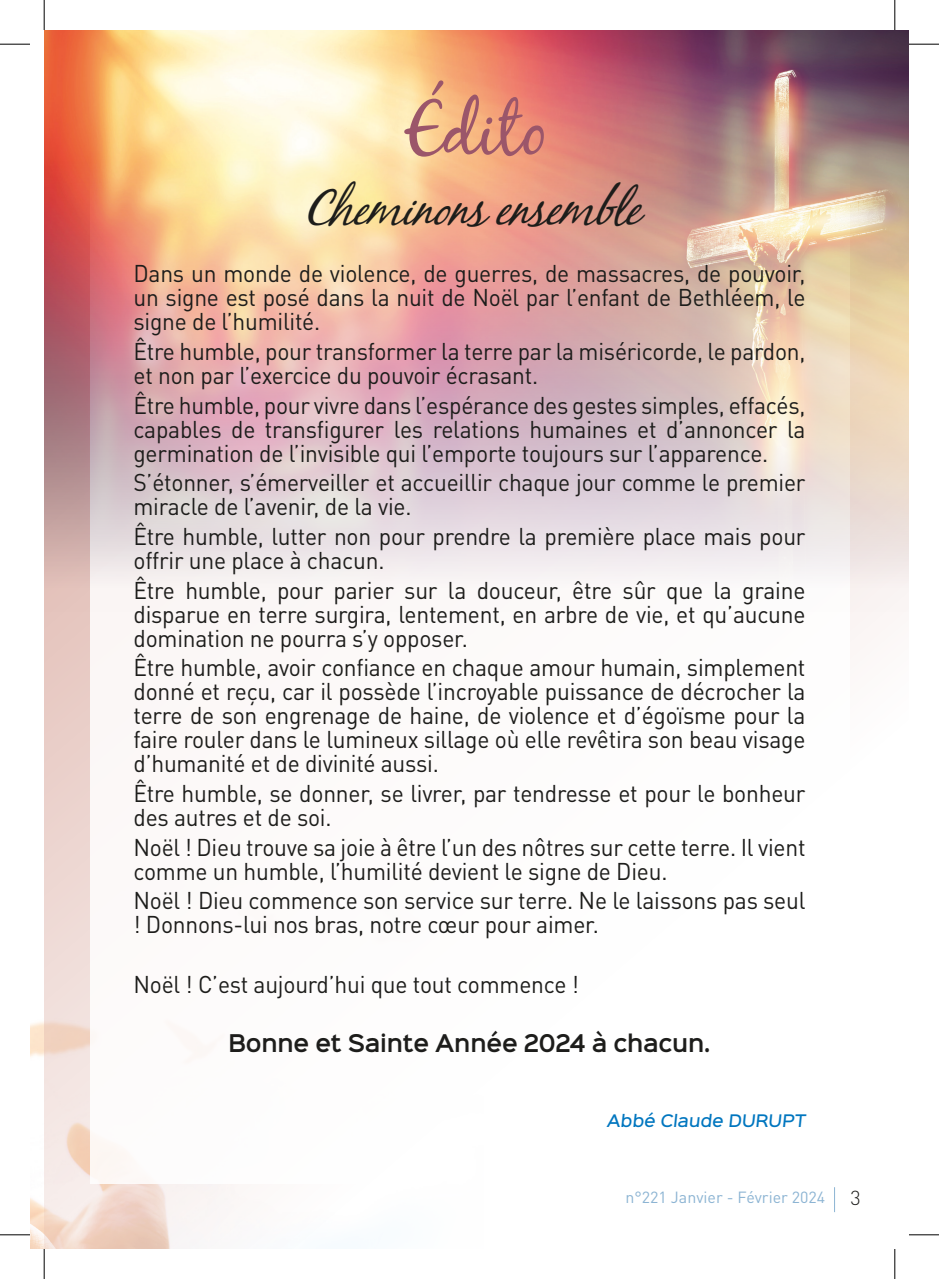
<style>
.page{position:relative;width:939px;height:1279px;background:#fff}
.page>*{position:absolute;margin:0;border:0;box-sizing:border-box;transform-origin:0 0}
.t1{font:73.2px "Black Jack";color:#9b566a}
.Titre_BlackJack{font:italic 48px "Black Jack";color:#1d1d1b;scale:.95 1}
.TXT_COURANT{font:24px/24px "DIN Pro";letter-spacing:-.01em;color:#1d1d1b;scale:.95 1}
.TXT_COURANT-2{font:600 22px "Sinkin Sans 600";letter-spacing:-.01em;color:#1d1d1b;scale:.95 1}
.t2{font:300 20px "DIN Pro";color:#1d1d1b}
.t3{font:16px "DIN Pro";color:#8cb4d3}
.signature{font:500 15.6px "Sinkin Sans 500";color:#0076bf}
</style>
<div class="page">
<img style="left:30px;top:1022px;width:14px;height:227px">
<svg style="left:44px;top:611px;width:862px;height:638px"></svg>
<div style="left:90px;top:30px;width:759px;height:1154px;background:#fff"></div>
<img style="left:44px;top:30px;width:865px;height:581px">
<svg style="left:834px;top:1187px;width:1px;height:25px"></svg>
<hr style="left:0;top:44px;width:30px;height:1px;background:#000">
<hr style="left:909px;top:44px;width:30px;height:1px;background:#000">
<hr style="left:0;top:1234px;width:30px;height:1px;background:#000">
<hr style="left:909px;top:1234px;width:30px;height:1px;background:#000">
<hr style="left:44px;top:0;width:1px;height:30px;background:#000">
<hr style="left:44px;top:1249px;width:1px;height:30px;background:#000">
<hr style="left:894px;top:0;width:1px;height:30px;background:#000">
<hr style="left:894px;top:1249px;width:1px;height:30px;background:#000">
<p class="t1" style="left:405px;top:85px;width:145px">Édito</p>
<p class="Titre_BlackJack" style="left:301px;top:180px;width:385px">Cheminonsensemble</p>
<p class="TXT_COURANT" style="left:133px;top:259px;width:709px;text-align:justify">Dans un monde de violence, de guerres, de massacres, de pouvoir, un signe est posé dans la nuit de Noël par l’enfant de Bethléem, le signe de l’humilité.</p>
<p class="TXT_COURANT" style="left:133px;top:337px;width:709px">Être humble, pour transformer la terre par la miséricorde, le pardon, et non par l’exercice du pouvoir écrasant.</p>
<p class="TXT_COURANT" style="left:133px;top:391px;width:709px;text-align:justify">Être humble, pour vivre dans l’espérance des gestes simples, effacés, capables de transfigurer les relations humaines et d’annoncer la germination de l’invisible qui l’emporte toujours sur l’apparence.</p>
<p class="TXT_COURANT" style="left:133px;top:468px;width:709px">S’étonner, s’émerveiller et accueillir chaque jour comme le premier miracle de l’avenir, de la vie.</p>
<p class="TXT_COURANT" style="left:133px;top:522px;width:709px">Être humble, lutter non pour prendre la première place mais pour offrir une place à chacun.</p>
<p class="TXT_COURANT" style="left:133px;top:576px;width:709px;text-align:justify">Être humble, pour parier sur la douceur, être sûr que la graine disparue en terre surgira, lentement, en arbre de vie, et qu’aucune domination ne pourra s’y opposer.</p>
<p class="TXT_COURANT" style="left:133px;top:653px;width:709px;text-align:justify">Être humble, avoir confiance en chaque amour humain, simplement donné et reçu, car il possède l’incroyable puissance de décrocher la terre de son engrenage de haine, de violence et d’égoïsme pour la faire rouler dans le lumineux sillage où elle revêtira son beau visage d’humanité et de divinité aussi.</p>
<p class="TXT_COURANT" style="left:133px;top:779px;width:709px">Être humble, se donner, se livrer, par tendresse et pour le bonheur des autres et de soi.</p>
<p class="TXT_COURANT" style="left:133px;top:833px;width:709px">Noël ! Dieu trouve sa joie à être l’un des nôtres sur cette terre. Il vient comme un humble, l’humilité devient le signe de Dieu.</p>
<p class="TXT_COURANT" style="left:133px;top:886px;width:709px">Noël ! Dieu commence son service sur terre. Ne le laissons pas seul ! Donnons-lui nos bras, notre cœur pour aimer.</p>
<p class="TXT_COURANT" style="left:133px;top:970px;width:470px">Noël ! C’est aujourd’hui que tout commence !</p>
<p class="TXT_COURANT-2" style="left:228px;top:1024px;width:509px">Bonne et Sainte Année 2024 à chacun.</p>
<p class="signature" style="left:606px;top:1107px;width:203px">Abbé Claude DURUPT</p>
<p class="t3" style="left:625px;top:1185px;width:201px">n°221 Janvier - Février 2024</p>
<p class="t2" style="left:850px;top:1182px;width:12px">3</p>
</div>
